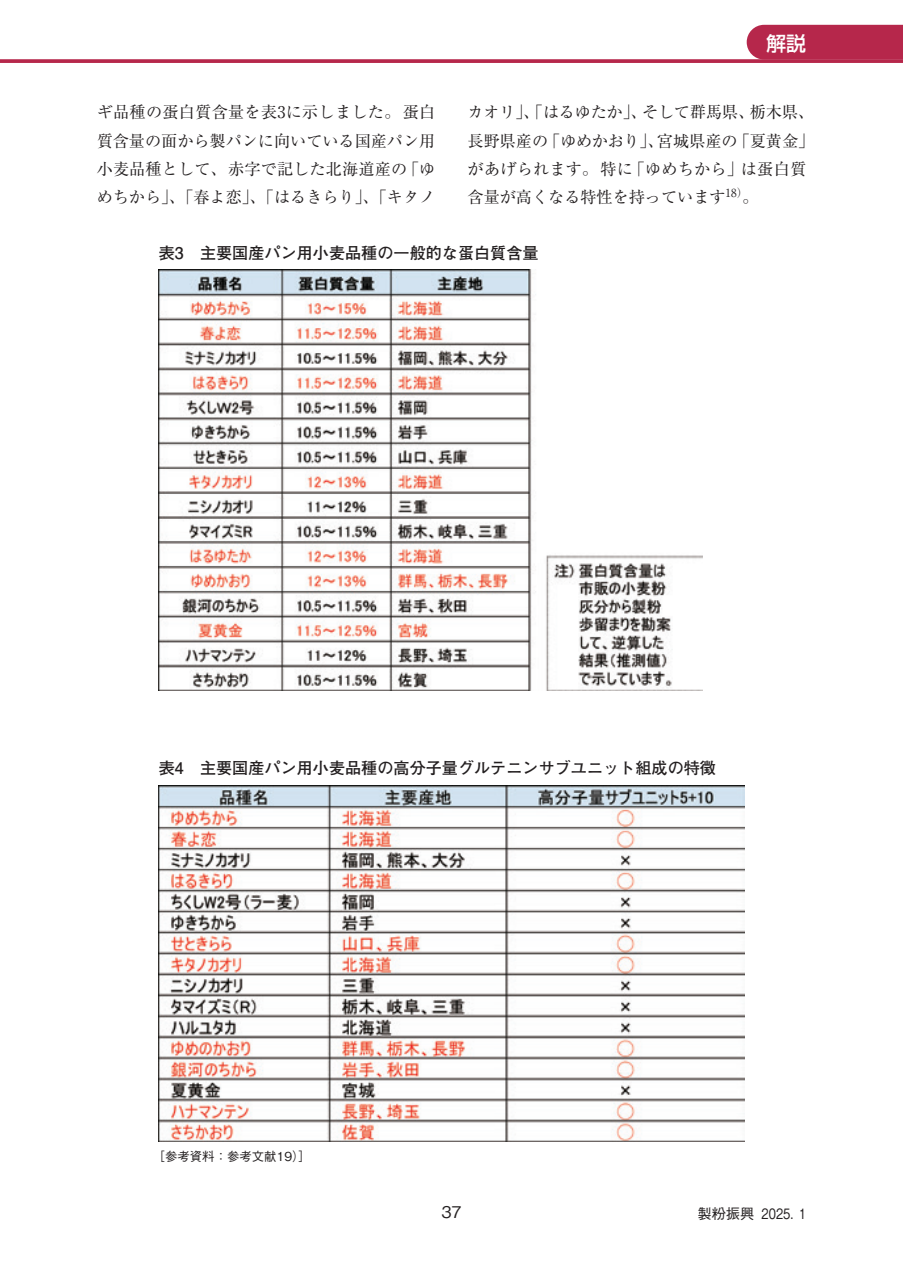
<style>
.page{position:relative;width:903px;height:1275px;background:#fff}
.page>*{position:absolute;margin:0;border:0;box-sizing:border-box;transform-origin:0 0}
.t1{font:500 19.78px "Shin Go Pro";color:#fff}
.t2{font:16.1px/28.2px "Ryumin Pro";color:#231f20;text-align:justify}
.t3{font:700 16.1px "Futo Go B101 Pro";color:#231f20}
.t4{font:500 16.1px "Gothic BBB Pro";color:#231f20}
.t5{font:500 14.17px "Gothic BBB Pro";color:#231f20}
.t6{font:500 12.42px "Gothic BBB Pro";color:#231f20}
</style>
<div class="page">
<img style="left:159px;top:270px;width:543px;height:420px">
<img style="left:159px;top:785px;width:585px;height:356px">
<div style="left:747px;top:25px;width:156px;height:34px;background:#b6274b"></div>
<svg style="left:0;top:59px;width:903px;height:4px;background:#ba3456"></svg>
<p class="t1" style="left:766px;top:27px;width:41px">解説</p>
<p class="t2" style="left:97px;top:97px;width:340px">ギ品種の蛋白質含量を表3に示しました。蛋白質含量の面から製パンに向いている国産パン用小麦品種として、赤字で記した北海道産の「ゆめちから」、「春よ恋」、「はるきらり」、「キタノ</p>
<p class="t2" style="left:468px;top:97px;width:348px;text-align:left">カオリ」、「はるゆたか」、そして群馬県、栃木県、長野県産の「ゆめかおり」、宮城県産の「夏黄金」があげられます。特に「ゆめちから」は蛋白質含量が高くなる特性を持っています<sup>18）</sup>。</p>
<p class="t3" style="left:159px;top:240px;width:381px">表3　主要国産パン用小麦品種の一般的な蛋白質含量</p>
<p class="t3" style="left:159px;top:755px;width:559px">表4　主要国産パン用小麦品種の高分子量グルテニンサブユニット組成の特徴</p>
<p class="t6" style="left:153px;top:1146px;width:160px">［参考資料：参考文献19）］</p>
<p class="t4" style="left:441px;top:1199px;width:22px">37</p>
<p class="t5" style="left:697px;top:1202px;width:110px">製粉振興 2025. 1</p>
</div>
